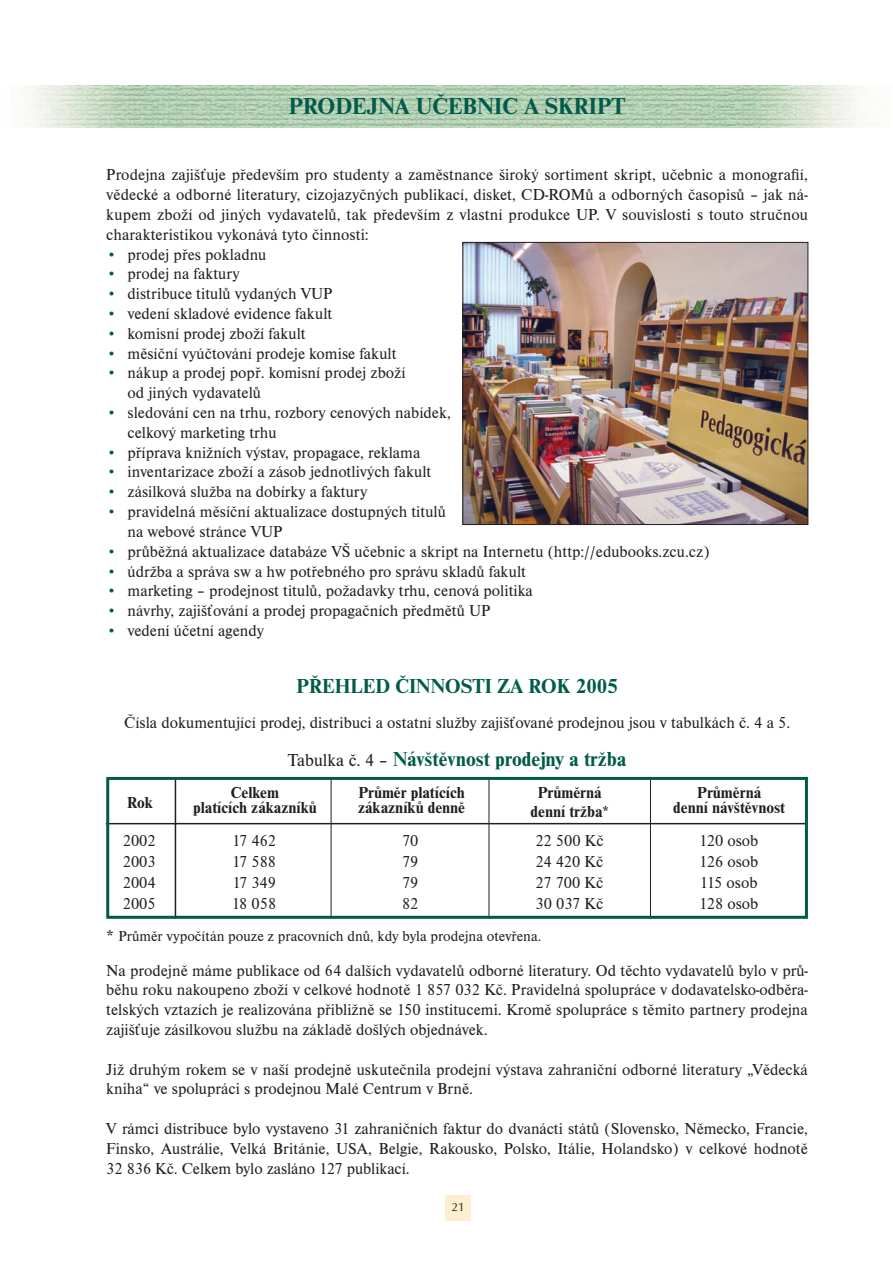
<style>
.page{position:relative;width:893px;height:1263px;background:#fff}
.page>*{position:absolute;margin:0;border:0;box-sizing:border-box;transform-origin:0 0}
.t1{font:700 24px "Nimbus Roman DOT";color:#015b49}
.t2{font:700 21px "Nimbus Roman DOT";color:#015b49}
.t3{font:16.5px/21px "Nimbus Roman DOT";color:#231f20;text-align:justify}
.t4{font:700 16.5px/15px "Nimbus Roman DOT";color:#231f20;text-align:center}
.t5{font:15px "Nimbus Roman DOT";color:#231f20}
.t6{font:12px "Zapf Humanist 601 BTCE";color:#231f20}
.s1{color:#015b49}
.s2{font-weight:400;font-size:18px;color:#231f20}
.s3{font-size:16.5px}
</style>
<div class="page">
<div style="left:445px;top:1195px;width:26px;height:26px;background:#feefd0"></div>
<img style="left:25px;top:85px;width:843px;height:42px">
<img style="left:465px;top:244px;width:341px;height:279px">
<div style="left:463px;top:242px;width:345px;height:283px;border:1px solid #231f20"></div>
<hr style="left:175px;top:778px;width:1px;height:141px;background:#231f20">
<hr style="left:106px;top:823px;width:701px;height:1px;background:#231f20">
<hr style="left:331px;top:777px;width:1px;height:142px;background:#231f20">
<hr style="left:489px;top:777px;width:1px;height:142px;background:#231f20">
<hr style="left:650px;top:778px;width:1px;height:141px;background:#231f20">
<div style="left:106px;top:777px;width:702px;height:142px;border:3px solid #015b49"></div>
<h1 class="t1" style="left:289px;top:97px;width:338px">PRODEJNA UČEBNIC A SKRIPT</h1>
<p class="t3" style="left:106px;top:166px;width:703px;line-height:19.8px">Prodejna zajišťuje především pro studenty a zaměstnance široký sortiment skript, učebnic a monografií, vědecké a odborné literatury, cizojazyčných publikací, disket, CD-ROMů a odborných časopisů – jak ná&shy;kupem zboží od jiných vydavatelů, tak především z vlastní produkce UP. V souvislosti s touto stručnou charakteristikou vykonává tyto činnosti:</p>
<p class="t3" style="left:106px;top:245px;width:162px"><span class="s1">•</span> prodej přes pokladnu</p>
<p class="t3" style="left:106px;top:264px;width:135px"><span class="s1">•</span> prodej na faktury</p>
<p class="t3" style="left:106px;top:284px;width:228px"><span class="s1">•</span> distribuce titulů vydaných VUP</p>
<p class="t3" style="left:106px;top:304px;width:228px"><span class="s1">•</span> vedení skladové evidence fakult</p>
<p class="t3" style="left:106px;top:324px;width:201px"><span class="s1">•</span> komisní prodej zboží fakult</p>
<p class="t3" style="left:106px;top:344px;width:292px"><span class="s1">•</span> měsíční vyúčtování prodeje komise fakult</p>
<p class="t3" style="left:128px;top:364px;width:280px;line-height:19.8px;text-indent:-21px"><span class="s1">•</span> nákup a prodej popř. komisní prodej zboží od jiných vydavatelů</p>
<p class="t3" style="left:128px;top:404px;width:325px;line-height:19.8px;text-indent:-21px"><span class="s1">•</span> sledování cen na trhu, rozbory cenových nabídek, celkový marketing trhu</p>
<p class="t3" style="left:106px;top:443px;width:316px"><span class="s1">•</span> příprava knižních výstav, propagace, reklama</p>
<p class="t3" style="left:106px;top:462px;width:327px"><span class="s1">•</span> inventarizace zboží a zásob jednotlivých fakult</p>
<p class="t3" style="left:106px;top:482px;width:263px"><span class="s1">•</span> zásilková služba na dobírky a faktury</p>
<p class="t3" style="left:128px;top:503px;width:320px;line-height:19.8px;text-indent:-21px"><span class="s1">•</span> pravidelná měsíční aktualizace dostupných titulů na webové stránce VUP</p>
<p class="t3" style="left:106px;top:542px;width:605px"><span class="s1">•</span> průběžná aktualizace databáze VŠ učebnic a skript na Internetu (http://edubooks.zcu.cz)</p>
<p class="t3" style="left:106px;top:561px;width:421px"><span class="s1">•</span> údržba a správa sw a hw potřebného pro správu skladů fakult</p>
<p class="t3" style="left:106px;top:581px;width:428px"><span class="s1">•</span> marketing – prodejnost titulů, požadavky trhu, cenová politika</p>
<p class="t3" style="left:106px;top:601px;width:386px"><span class="s1">•</span> návrhy, zajišťování a prodej propagačních předmětů UP</p>
<p class="t3" style="left:106px;top:621px;width:159px"><span class="s1">•</span> vedení účetní agendy</p>
<p class="t2" style="left:296px;top:678px;width:323px">PŘEHLED ČINNOSTI ZA ROK 2005</p>
<p class="t3" style="left:124px;top:713px;width:668px">Čísla dokumentující prodej, distribuci a ostatní služby zajišťované prodejnou jsou v tabulkách č. 4 a 5.</p>
<p class="t2" style="left:288px;top:751px;width:340px"><span class="s2">Tabulka č. 4 –</span> Návštěvnost prodejny a tržba</p>
<p class="t4" style="left:127px;top:796px;width:27px">Rok</p>
<p class="t4" style="left:193px;top:786px;width:125px">Celkem<br>platících zákazníků</p>
<p class="t4" style="left:358px;top:786px;width:109px;text-align:left">Průměr platících zákazníků denně</p>
<p class="t3" style="left:123px;top:831px;width:34px">2002<br>2003<br>2004<br>2005</p>
<p class="t3" style="left:232px;top:831px;width:46px">17 462<br>17 588<br>17 349<br>18 058</p>
<p class="t3" style="left:402px;top:831px;width:18px">70<br>79<br>79<br>82</p>
<p class="t4" style="left:531px;top:783px;width:80px;line-height:19.8px">Průměrná denní tržba*</p>
<p class="t4" style="left:673px;top:786px;width:113px">Průměrná<br>denní návštěvnost</p>
<p class="t3" style="left:535px;top:831px;width:70px">22 500 Kč 24 420 Kč 27 700 Kč 30 037 Kč</p>
<p class="t3" style="left:699px;top:831px;width:61px">120 osob 126 osob 115 osob 128 osob</p>
<p class="t5" style="left:106px;top:930px;width:436px"><span class="s3">*</span> Průměr vypočítán pouze z pracovních dnů, kdy byla prodejna otevřena.</p>
<p class="t3" style="left:106px;top:961px;width:703px;line-height:19.8px">Na prodejně máme publikace od 64 dalších vydavatelů odborné literatury. Od těchto vydavatelů bylo v prů&shy;běhu roku nakoupeno zboží v celkové hodnotě 1 857 032 Kč. Pravidelná spolupráce v dodavatelsko-odběra&shy;telských vztazích je realizována přibližně se 150 institucemi. Kromě spolupráce s těmito partnery prodejna zajišťuje zásilkovou službu na základě došlých objednávek.</p>
<p class="t3" style="left:106px;top:1060px;width:703px;line-height:19.8px">Již druhým rokem se v naší prodejně uskutečnila prodejní výstava zahraniční odborné literatury „Vědecká kniha“ ve spolupráci s prodejnou Malé Centrum v Brně.</p>
<p class="t3" style="left:106px;top:1119px;width:703px;line-height:19.8px">V rámci distribuce bylo vystaveno 31 zahraničních faktur do dvanácti států (Slovensko, Německo, Francie, Finsko, Austrálie, Velká Británie, USA, Belgie, Rakousko, Polsko, Itálie, Holandsko) v celkové hodnotě 32 836 Kč. Celkem bylo zasláno 127 publikací.</p>
<p class="t6" style="left:452px;top:1202px;width:15px">21</p>
</div>
